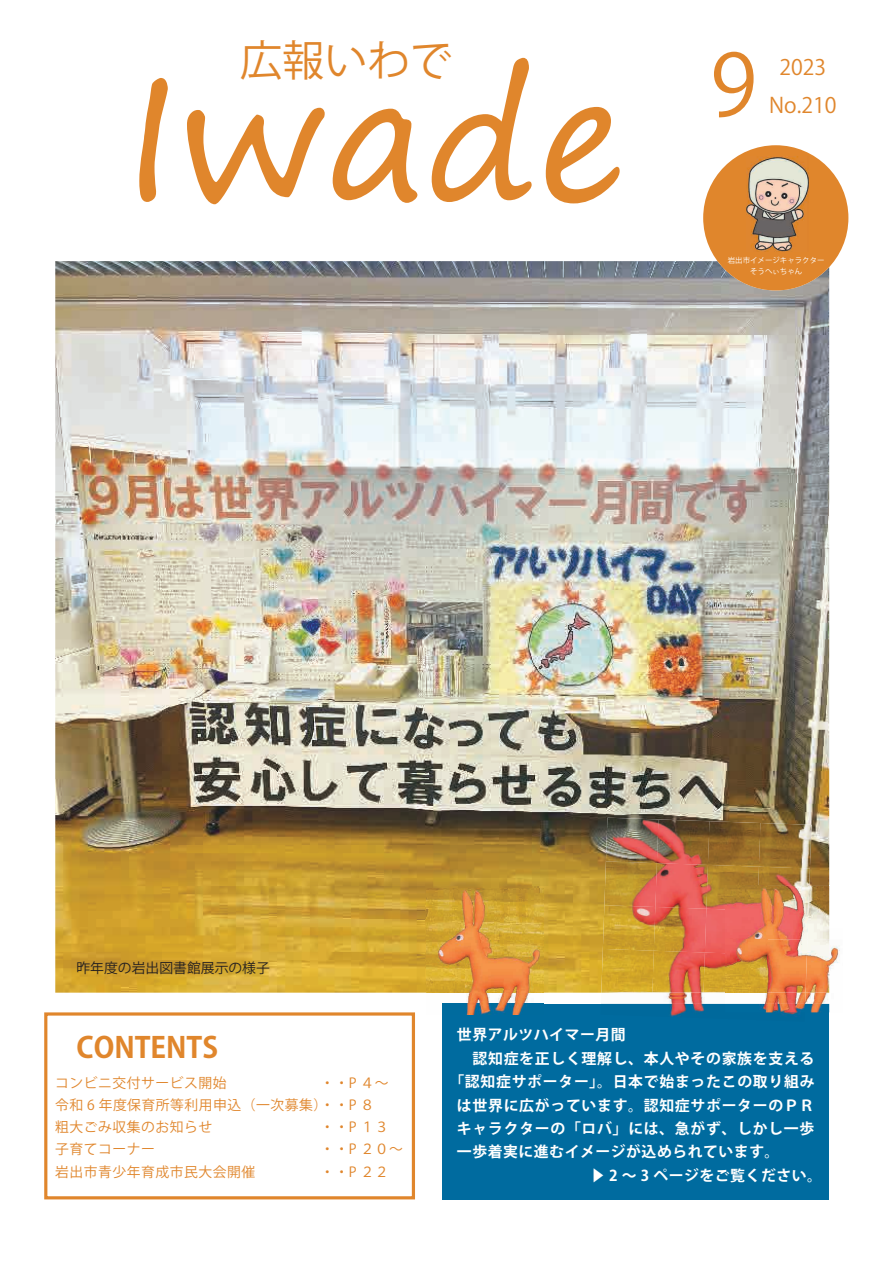
<style>
.page{position:relative;width:893px;height:1263px;background:#fff}
.page>*{position:absolute;margin:0;border:0;box-sizing:border-box;transform-origin:0 0}
.t1{font:170.1px "Segoe Print";color:#e0862c}
.t2{font:85.05px "Koz Go Pro";color:#e0862c}
.t3{font:42.45px "Koz Go Pro";color:#e0862c}
.t4{font:700 28.65px "Koz Go Pro";color:#e0862c}
.t5{font:21.3px "Koz Go Pro";color:#e0862c}
.t6{font:700 14.85px "Koz Go Pro";letter-spacing:.045em;color:#fff}
.t7{font:13.8px/22.4px "Koz Go Pro";letter-spacing:.035em;color:#e0862c}
.t8{font:13.8px/22.4px "Koz Go Pro";letter-spacing:.155em;color:#e0862c}
.t9{font:13.8px "Koz Go Pro";color:#231f20}
.t10{font:7.5px/10.2px "Koz Go Pro";color:#fff;text-align:center}
</style>
<div class="page">
<img style="left:55px;top:261px;width:774px;height:732px">
<div style="left:44px;top:1012px;width:371px;height:187px;border:3px solid #e0862c"></div>
<div style="left:703px;top:145px;width:145px;height:145px;background:#e0862c;border-radius:50%"></div>
<img style="left:746px;top:157px;width:63px;height:94px">
<div style="left:442px;top:1004px;width:387px;height:195px;background:#006b9f"></div>
<img style="left:601px;top:993px;width:204px;height:24px">
<img style="left:606px;top:818px;width:52px;height:43px">
<img style="left:657px;top:819px;width:52px;height:44px">
<img style="left:708px;top:821px;width:52px;height:44px">
<img style="left:758px;top:823px;width:53px;height:63px">
<img style="left:604px;top:861px;width:53px;height:44px">
<img style="left:655px;top:863px;width:53px;height:44px">
<img style="left:706px;top:865px;width:53px;height:44px">
<img style="left:603px;top:905px;width:52px;height:44px">
<img style="left:654px;top:907px;width:52px;height:44px">
<img style="left:705px;top:909px;width:20px;height:43px">
<img style="left:601px;top:949px;width:53px;height:44px">
<img style="left:652px;top:951px;width:53px;height:42px">
<img style="left:703px;top:952px;width:22px;height:41px">
<img style="left:829px;top:886px;width:11px;height:83px">
<img style="left:805px;top:972px;width:25px;height:40px">
<img style="left:807px;top:886px;width:22px;height:107px">
<img style="left:725px;top:1004px;width:104px;height:8px">
<img style="left:725px;top:886px;width:84px;height:53px">
<img style="left:725px;top:939px;width:82px;height:54px">
<img style="left:442px;top:993px;width:63px;height:11px">
<img style="left:505px;top:993px;width:39px;height:11px">
<img style="left:426px;top:888px;width:118px;height:105px">
<img style="left:466px;top:1004px;width:61px;height:10px">
<h3 class="t3" style="left:240px;top:33px;width:214px">広報いわで</h3>
<h1 class="t1" style="left:123px;top:-13px;width:504px">Iwade</h1>
<h2 class="t2" style="left:710px;top:30px;width:48px">9</h2>
<h3 class="t5" style="left:779px;top:53px;width:48px">2023</h3>
<h3 class="t5" style="left:769px;top:92px;width:69px">No.210</h3>
<p class="t10" style="left:728px;top:256px;width:98px">岩出市イメージキャラクターそうへぃちゃん</p>
<p class="t9" style="left:76px;top:959px;width:195px">昨年度の岩出図書館展示の様子</p>
<h3 class="t4" style="left:76px;top:1029px;width:143px">CONTENTS</h3>
<p class="t7" style="left:55px;top:1072px;width:273px">コンビニ交付サービス開始<br>令和 6 年度保育所等利用申込（一次募集(粗大ごみ収集のお知らせ<br>子育てコーナー<br>岩出市青少年育成市民大会開催</p>
<p class="t8" style="left:320px;top:1072px;width:84px">・・P４~・・P ８<br>・・P１３・・P ２０~・・P２２</p>
<p class="t6" style="left:457px;top:1025px;width:170px">世界アルツハイマー月間</p>
<p class="t6" style="left:457px;top:1049px;width:359px">　認知症を正しく理解し、本人やその家族を支える</p>
<p class="t6" style="left:449px;top:1072px;width:366px">「認知症サポーター」。日本で始まったこの取り組み</p>
<p class="t6" style="left:457px;top:1095px;width:359px">は世界に広がっています。認知症サポーターのＰＲ</p>
<p class="t6" style="left:457px;top:1119px;width:359px">キャラクターの「ロバ」には、急がず、しかし一歩</p>
<p class="t6" style="left:457px;top:1142px;width:324px">一歩着実に進むイメージが込められています。</p>
<p class="t6" style="left:575px;top:1165px;width:249px">　▶ 2 ～ 3 ページをご覧ください。</p>
</div>
